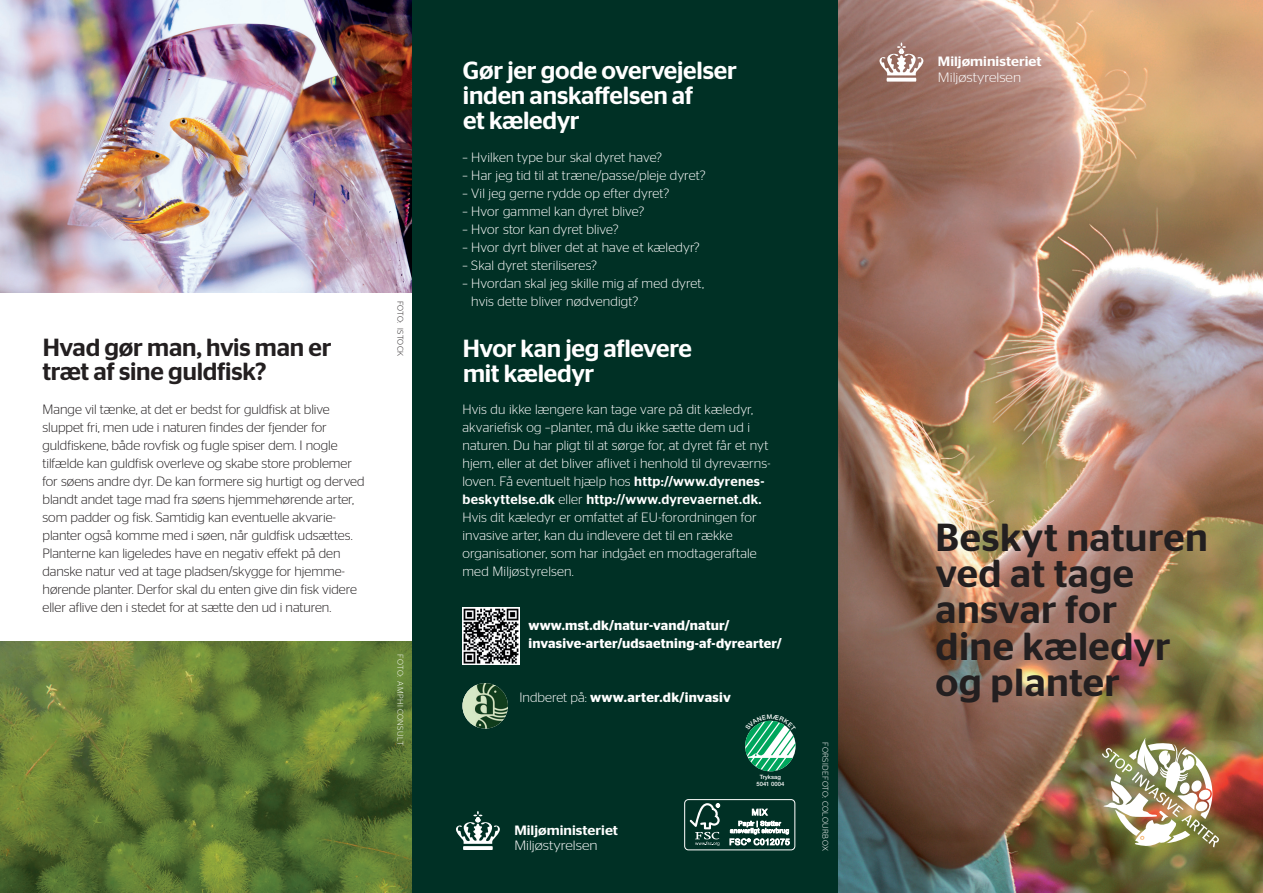
<style>
.page{position:relative;width:1263px;height:893px;background:#fff}
.page>*{position:absolute;margin:0;border:0;box-sizing:border-box;transform-origin:0 0}
.t1{font:500 39px/36.3px "Stag Sans";letter-spacing:.01em;color:#231f20}
.Rubrik_-_3-fold{font:500 24.75px/24.8px "Stag Sans";letter-spacing:-.01em;color:#fff}
.Rubrik{font:500 24.75px/24.8px "Stag Sans";letter-spacing:-.01em;color:#231f20}
.MINK_Brød_9_5_12_5{font:300 13.5px/18px "Stag Sans";letter-spacing:.01em;color:#fff}
.MINK_Brød_9_5_12_5-2{font:300 13.5px/18px "Stag Sans";color:#231f20}
.Mellemrubrik_GRØN{font:600 13.5px/18px "Stag Sans";letter-spacing:.015em;color:#fff}
.t2{font:500 13.5px/15.5px "Stag Sans";color:#fff;scale:1.08 1}
.MINK_Brød_9_5_12_5-3{font:300 8.25px "Stag Sans";letter-spacing:.04em;color:#fff}
.MINK_Brød_9_5_12_5-4{font:300 8.25px "Stag Sans";letter-spacing:.025em;color:#231f20}
.t3{font:500 5.85px/7.1px "Helvetica Neue LT Std";color:#fff;text-align:center}
.s1{font-weight:500}
.s2{font-weight:300}
</style>
<div class="page">
<img style="left:0;top:0;width:412px;height:292px">
<img style="left:0;top:642px;width:412px;height:251px">
<img style="left:838px;top:0;width:425px;height:893px">
<div style="left:412px;top:0;width:426px;height:893px;background:#003025"></div>
<img style="left:1102px;top:737px;width:117px;height:110px">
<img style="left:462px;top:683px;width:46px;height:46px;border-radius:23px">
<svg style="left:879px;top:43px;width:44px;height:39px"></svg>
<img style="left:462px;top:608px;width:58px;height:57px">
<svg style="left:456px;top:811px;width:44px;height:39px"></svg>
<div style="left:684px;top:799px;width:111px;height:51px;border:1px solid #fff;border-radius:4px"></div>
<svg style="left:690px;top:803px;width:30px;height:43px"></svg>
<svg style="left:730px;top:808px;width:60px;height:37px"></svg>
<svg style="left:745px;top:720px;width:51px;height:51px"></svg>
<p class="Rubrik" style="left:42px;top:334px;width:291px">Hvad gør man, hvis man er træt af sine guldfisk?</p>
<p class="MINK_Brød_9_5_12_5-2" style="left:43px;top:400px;width:324px">Mange vil tænke, at det er bedst for guldfisk at blive sluppet fri, men ude i naturen findes der fjender for guldfiskene, både rovfisk og fugle spiser dem. I nogle tilfælde kan guldfisk overleve og skabe store problemer for søens andre dyr. De kan formere sig hurtigt og derved blandt andet tage mad fra søens hjemmehørende arter, som padder og fisk. Samtidig kan eventuelle akvarie&shy;planter også komme med i søen, når guldfisk udsættes.<br>Planterne kan ligeledes have en negativ effekt på den danske natur ved at tage pladsen/skygge for hjemme&shy;hørende planter. Derfor skal du enten give din fisk videre eller aflive den i stedet for at sætte den ud i naturen.</p>
<p class="MINK_Brød_9_5_12_5-4" style="left:405px;top:301px;width:57px;rotate:90deg">FOTO: ISTOCK</p>
<p class="MINK_Brød_9_5_12_5-3" style="left:405px;top:654px;width:93px;rotate:90deg">FOTO: AMPHI CONSULT</p>
<p class="Rubrik_-_3-fold" style="left:463px;top:58px;width:276px">Gør jer gode overvejelser inden anskaffelsen af<br>et kæledyr</p>
<p class="MINK_Brød_9_5_12_5" style="left:462px;top:148px;width:201px">– Hvilken type bur skal dyret have?</p>
<p class="MINK_Brød_9_5_12_5" style="left:462px;top:166px;width:245px">– Har jeg tid til at træne/passe/pleje dyret?</p>
<p class="MINK_Brød_9_5_12_5" style="left:462px;top:184px;width:208px">– Vil jeg gerne rydde op efter dyret?</p>
<p class="MINK_Brød_9_5_12_5" style="left:462px;top:202px;width:183px">– Hvor gammel kan dyret blive?</p>
<p class="MINK_Brød_9_5_12_5" style="left:462px;top:220px;width:158px">– Hvor stor kan dyret blive?</p>
<p class="MINK_Brød_9_5_12_5" style="left:462px;top:238px;width:239px">– Hvor dyrt bliver det at have et kæledyr?</p>
<p class="MINK_Brød_9_5_12_5" style="left:462px;top:256px;width:136px">– Skal dyret steriliseres?</p>
<p class="MINK_Brød_9_5_12_5" style="left:471px;top:274px;width:234px;text-indent:-9px">– Hvordan skal jeg skille mig af med dyret, hvis dette bliver nødvendigt?</p>
<p class="Rubrik_-_3-fold" style="left:463px;top:336px;width:231px">Hvor kan jeg aflevere mit kæledyr</p>
<p class="MINK_Brød_9_5_12_5" style="left:462px;top:400px;width:309px">Hvis du ikke længere kan tage vare på dit kæledyr, akvariefisk og –planter, må du ikke sætte dem ud i naturen. Du har pligt til at sørge for, at dyret får et nyt hjem, eller at det bliver aflivet i henhold til dyreværns&shy;loven. Få eventuelt hjælp hos <span class="s1">http://www.dyrenes&shy;beskyttelse.dk</span> eller <span class="s1">http://www.dyrevaernet.dk.<br></span>Hvis dit kæledyr er omfattet af EU-forordningen for invasive arter, kan du indlevere det til en række organisationer, som har indgået en modtageraftale med Miljøstyrelsen.</p>
<p class="Mellemrubrik_GRØN" style="left:528px;top:616px;width:255px">www.mst.dk/natur-vand/natur/ invasive-arter/udsaetning-af-dyrearter/</p>
<p class="Mellemrubrik_GRØN" style="left:519px;top:688px;width:213px"><span class="s2">Indberet på:</span> www.arter.dk/invasiv</p>
<p class="t2" style="left:514px;top:822px;width:98px">Miljøministeriet<br><span class="s2">Miljøstyrelsen</span></p>
<p class="t3" style="left:756px;top:774px;width:29px">Tryksag<br>5041 0004</p>
<p class="MINK_Brød_9_5_12_5-3" style="left:830px;top:742px;width:110px;rotate:90deg">FORSIDEFOTO: COLOURBOX</p>
<p class="t2" style="left:938px;top:54px;width:98px">Miljøministeriet<br><span class="s2">Miljøstyrelsen</span></p>
<p class="t1" style="left:935px;top:519px;width:274px">Beskyt naturen ved at tage ansvar for<br>dine kæledyr og planter</p>
</div>
